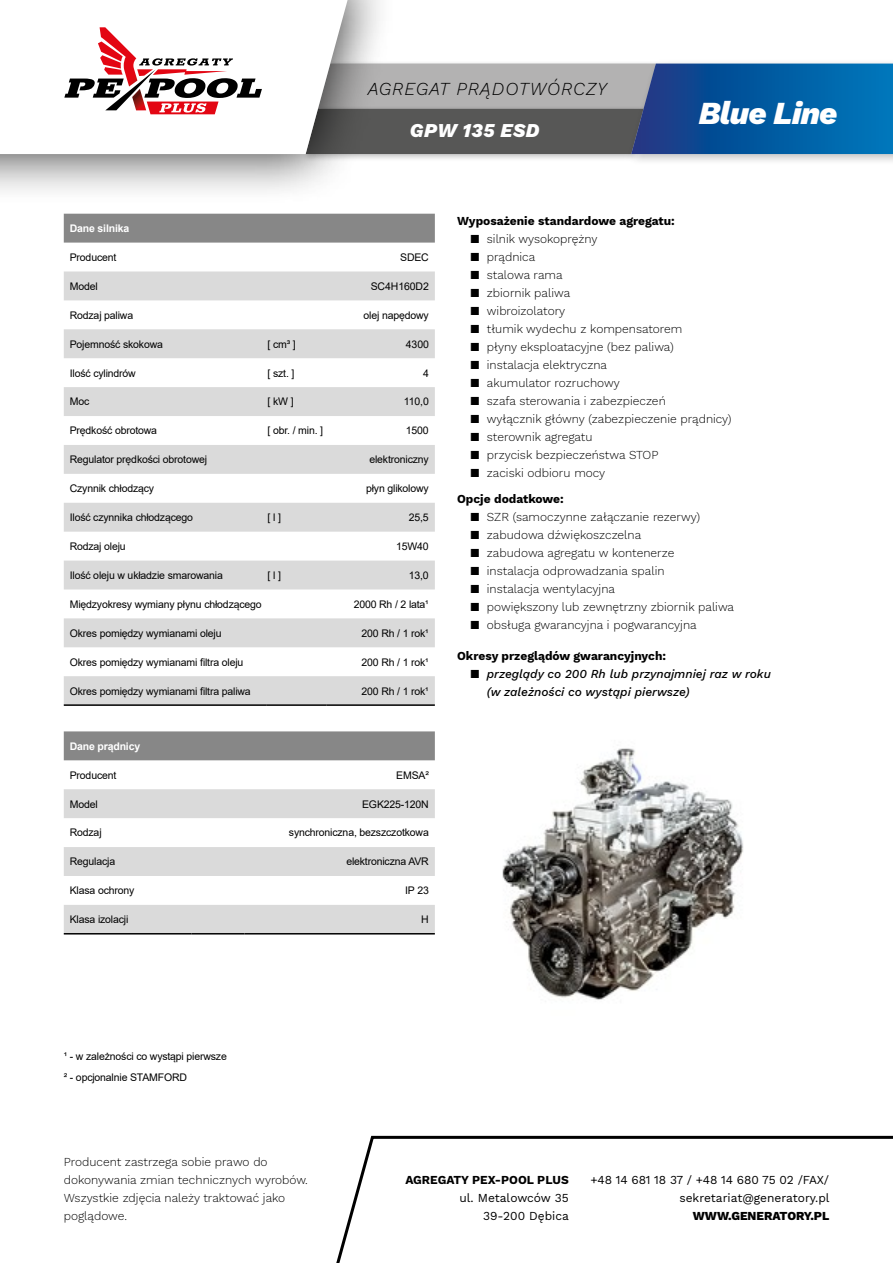
<style>
.page{position:relative;width:893px;height:1263px;background:#fff}
.page>*{position:absolute;margin:0;border:0;box-sizing:border-box;transform-origin:0 0}
.t1{font:italic 800 31.5px "Work Sans";letter-spacing:-.025em;color:#fff}
.t2{font:italic 800 19.2px "Work Sans";letter-spacing:.025em;color:#fff}
.t3{font:italic 300 18px "Work Sans";letter-spacing:.05em;color:#000}
.t4{font:300 12px/18px "Work Sans";color:#000}
.t5{font:700 12px "Work Sans";color:#000}
.t6{font:12px/18px "Work Sans";color:#000;text-align:right}
.t7{font:italic 500 12px "Work Sans";color:#000}
.t8{font:800 12px "Work Sans";color:#000}
.t9{font:10.5px/21px "Arial";letter-spacing:-.015em;color:#000}
.t10{font:700 10.5px "Arial";letter-spacing:-.015em;color:#fff}
.s1{font-weight:300;font-style:normal}
</style>
<div class="page">
<div style="left:316px;top:61px;width:348px;height:56px;background:#000;opacity:.25"></div>
<div style="left:303px;top:106px;width:348px;height:56px;background:#000;opacity:.25"></div>
<div style="left:0;top:0;width:398px;height:205px;background:#000;opacity:.75"></div>
<svg style="left:0;top:0;width:351px;height:154px"></svg>
<svg style="left:64px;top:27px;width:198px;height:87px"></svg>
<svg style="left:336px;top:1135px;width:557px;height:128px"></svg>
<div style="left:626px;top:59px;width:267px;height:106px;background:#000;opacity:.25"></div>
<svg style="left:306px;top:64px;width:587px;height:90px;background:#4f7290"></svg>
<div style="left:64px;top:214px;width:371px;height:29px;background:#878787"></div>
<svg style="left:64px;top:271px;width:371px;height:433px;fill:#dadada"></svg>
<hr style="left:64px;top:704px;width:203px;height:2px;background:#000">
<hr style="left:267px;top:704px;width:59px;height:2px;background:#000">
<hr style="left:326px;top:704px;width:109px;height:2px;background:#000">
<div style="left:64px;top:731px;width:371px;height:29px;background:#878787"></div>
<svg style="left:64px;top:789px;width:371px;height:144px;fill:#dadada"></svg>
<hr style="left:64px;top:933px;width:127px;height:1px;background:#000">
<hr style="left:191px;top:933px;width:53px;height:1px;background:#000">
<hr style="left:244px;top:933px;width:191px;height:1px;background:#000">
<img style="left:502px;top:748px;width:242px;height:252px">
<h3 class="t3" style="left:368px;top:75px;width:241px">AGREGAT PRĄDOTWÓRCZY</h3>
<h2 class="t2" style="left:410px;top:116px;width:131px">GPW 135 ESD</h2>
<h1 class="t1" style="left:699px;top:89px;width:140px">Blue Line</h1>
<p class="t10" style="left:70px;top:221px;width:61px">Dane silnika</p>
<p class="t9" style="left:70px;top:247px;width:48px">Producent</p>
<p class="t9" style="left:400px;top:247px;width:30px">SDEC</p>
<p class="t9" style="left:70px;top:275px;width:29px">Model</p>
<p class="t9" style="left:371px;top:275px;width:60px">SC4H160D2</p>
<p class="t9" style="left:70px;top:304px;width:65px">Rodzaj paliwa</p>
<p class="t9" style="left:364px;top:304px;width:67px">olej napędowy</p>
<p class="t9" style="left:70px;top:333px;width:95px">Pojemność skokowa</p>
<p class="t9" style="left:268px;top:333px;width:30px">[ cm³ ]</p>
<p class="t9" style="left:406px;top:333px;width:24px">4300</p>
<p class="t9" style="left:70px;top:362px;width:68px">Ilość cylindrów</p>
<p class="t9" style="left:268px;top:362px;width:28px">[ szt. ]</p>
<p class="t9" style="left:423px;top:362px;width:7px">4</p>
<p class="t9" style="left:70px;top:391px;width:21px">Moc</p>
<p class="t9" style="left:268px;top:391px;width:28px">[ kW ]</p>
<p class="t9" style="left:404px;top:391px;width:26px">110,0</p>
<p class="t9" style="left:70px;top:420px;width:89px">Prędkość obrotowa</p>
<p class="t9" style="left:268px;top:420px;width:57px">[ obr. / min. ]</p>
<p class="t9" style="left:406px;top:420px;width:24px">1500</p>
<p class="t9" style="left:70px;top:449px;width:139px">Regulator prędkości obrotowej</p>
<p class="t9" style="left:369px;top:449px;width:61px">elektroniczny</p>
<p class="t9" style="left:70px;top:478px;width:86px">Czynnik chłodzący</p>
<p class="t9" style="left:366px;top:478px;width:64px">płyn glikolowy</p>
<p class="t9" style="left:70px;top:507px;width:125px">Ilość czynnika chłodzącego</p>
<p class="t9" style="left:268px;top:507px;width:15px">[ l ]</p>
<p class="t9" style="left:409px;top:507px;width:21px">25,5</p>
<p class="t9" style="left:70px;top:536px;width:58px">Rodzaj oleju</p>
<p class="t9" style="left:396px;top:536px;width:34px">15W40</p>
<p class="t9" style="left:70px;top:565px;width:155px">Ilość oleju w układzie smarowania</p>
<p class="t9" style="left:268px;top:565px;width:15px">[ l ]</p>
<p class="t9" style="left:409px;top:565px;width:21px">13,0</p>
<p class="t9" style="left:70px;top:593px;width:193px">Międzyokresy wymiany płynu chłodzącego</p>
<p class="t9" style="left:354px;top:593px;width:77px">2000 Rh / 2 lata¹</p>
<p class="t9" style="left:70px;top:622px;width:153px">Okres pomiędzy wymianami oleju</p>
<p class="t9" style="left:362px;top:622px;width:69px">200 Rh / 1 rok¹</p>
<p class="t9" style="left:70px;top:651px;width:175px">Okres pomiędzy wymianami filtra oleju</p>
<p class="t9" style="left:362px;top:651px;width:69px">200 Rh / 1 rok¹</p>
<p class="t9" style="left:70px;top:680px;width:183px">Okres pomiędzy wymianami filtra paliwa</p>
<p class="t9" style="left:362px;top:680px;width:69px">200 Rh / 1 rok¹</p>
<p class="t10" style="left:70px;top:739px;width:72px">Dane prądnicy</p>
<p class="t9" style="left:70px;top:764px;width:48px">Producent</p>
<p class="t9" style="left:396px;top:764px;width:34px">EMSA²</p>
<p class="t9" style="left:70px;top:793px;width:29px">Model</p>
<p class="t9" style="left:362px;top:793px;width:68px">EGK225-120N</p>
<p class="t9" style="left:70px;top:822px;width:33px">Rodzaj</p>
<p class="t9" style="left:289px;top:822px;width:141px">synchroniczna, bezszczotkowa</p>
<p class="t9" style="left:70px;top:851px;width:47px">Regulacja</p>
<p class="t9" style="left:346px;top:851px;width:84px">elektroniczna AVR</p>
<p class="t9" style="left:70px;top:880px;width:66px">Klasa ochrony</p>
<p class="t9" style="left:405px;top:880px;width:25px">IP 23</p>
<p class="t9" style="left:70px;top:909px;width:60px">Klasa izolacji</p>
<p class="t9" style="left:421px;top:909px;width:9px">H</p>
<p class="t5" style="left:457px;top:212px;width:219px">Wyposażenie standardowe agregatu:</p>
<p class="t4" style="left:470px;top:229px;width:263px">◼ silnik wysokoprężny<br>◼ prądnica<br>◼ stalowa rama<br>◼ zbiornik paliwa<br>◼ wibroizolatory<br>◼ tłumik wydechu z kompensatorem<br>◼ płyny eksploatacyjne (bez paliwa)<br>◼ instalacja elektryczna<br>◼ akumulator rozruchowy<br>◼ szafa sterowania i zabezpieczeń<br>◼ wyłącznik główny (zabezpieczenie prądnicy) ◼ sterownik agregatu<br>◼ przycisk bezpieczeństwa STOP<br>◼ zaciski odbioru mocy</p>
<p class="t5" style="left:457px;top:490px;width:108px">Opcje dodatkowe:</p>
<p class="t4" style="left:470px;top:508px;width:266px">◼ SZR (samoczynne załączanie rezerwy)<br>◼ zabudowa dźwiękoszczelna<br>◼ zabudowa agregatu w kontenerze<br>◼ instalacja odprowadzania spalin<br>◼ instalacja wentylacyjna<br>◼ powiększony lub zewnętrzny zbiornik paliwa ◼ obsługa gwarancyjna i pogwarancyjna</p>
<p class="t5" style="left:457px;top:647px;width:210px">Okresy przeglądów gwarancyjnych:</p>
<p class="t7" style="left:470px;top:665px;width:303px"><span class="s1">◼</span> przeglądy co 200 Rh lub przynajmniej raz w roku</p>
<p class="t7" style="left:487px;top:683px;width:204px">(w zależności co wystąpi pierwsze)</p>
<p class="t9" style="left:64px;top:1045px;width:165px">¹ - w zależności co wystąpi pierwsze<br>² - opcjonalnie STAMFORD</p>
<p class="t4" style="left:64px;top:1153px;width:246px">Producent zastrzega sobie prawo do dokonywania zmian technicznych wyrobów.<br>Wszystkie zdjęcia należy traktować jako poglądowe.</p>
<p class="t5" style="left:405px;top:1171px;width:165px">AGREGATY PEX-POOL PLUS</p>
<p class="t6" style="left:460px;top:1189px;width:111px">ul. Metalowców 35<br>39-200 Dębica</p>
<p class="t6" style="left:590px;top:1171px;width:241px">+48 14 681 18 37 / +48 14 680 75 02 /FAX/ sekretariat@generatory.pl</p>
<p class="t8" style="left:693px;top:1207px;width:138px">WWW.GENERATORY.PL</p>
</div>
